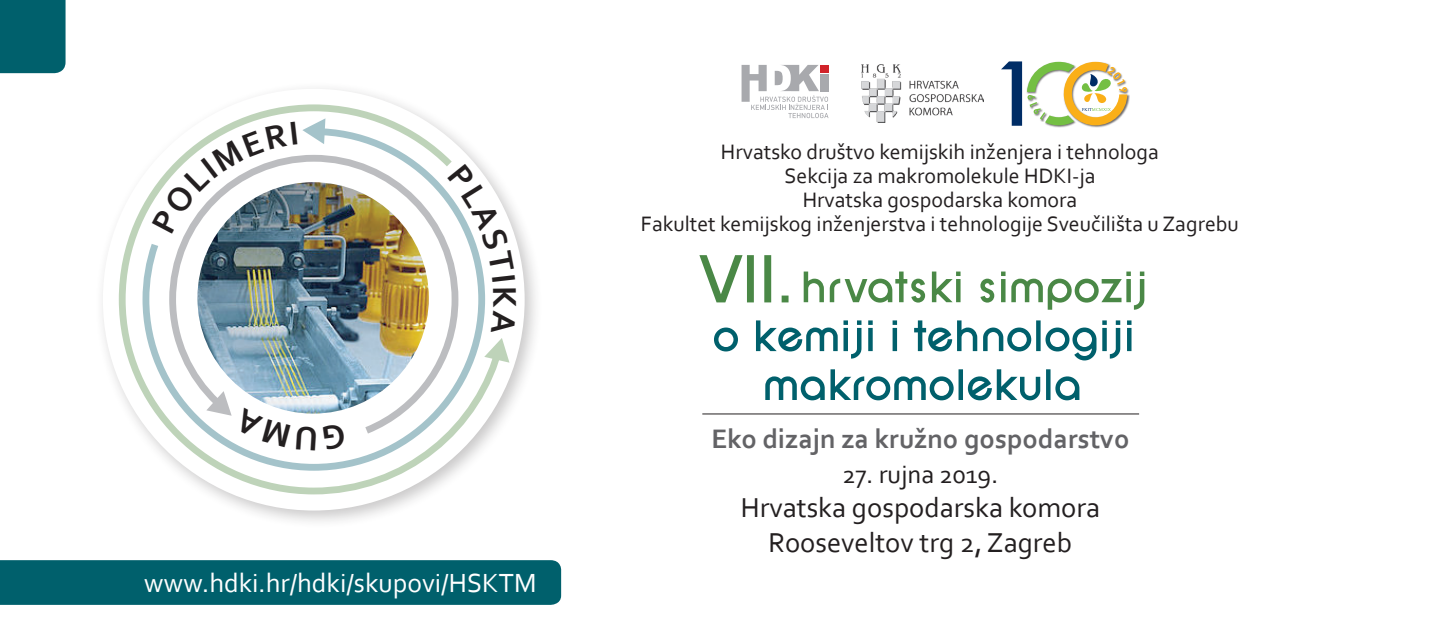
<style>
.page{position:relative;width:1452px;height:637px;background:#fff}
.page>*{position:absolute;margin:0;border:0;box-sizing:border-box;transform-origin:0 0}
.t1{font:28.75px "Corbel";color:#231f20}
.t2{font:700 28px "Corbel";color:#636366}
.t3{font:27.5px "Corbel";color:#fff}
.t4{font:26.25px "Corbel";color:#231f20}
.t5{font:22px "Corbel";color:#231f20}
</style>
<div class="page">
<div style="left:0;top:0;width:66px;height:73px;background:#00606c"></div>
<svg style="left:741px;top:65px;width:87px;height:53px"></svg>
<img style="left:861px;top:64px;width:122px;height:59px">
<div style="left:1062px;top:62px;width:67px;height:65px;background:#231f20;opacity:.65"></div>
<div style="left:1106px;top:67px;width:23px;height:27px;background:#231f20;opacity:.65"></div>
<svg style="left:1001px;top:61px;width:126px;height:65px"></svg>
<hr style="left:702px;top:413px;width:437px;height:1px;background:#231f20">
<svg style="left:803px;top:271px;width:341px;height:39px"></svg>
<svg style="left:699px;top:255px;width:89px;height:47px"></svg>
<svg style="left:714px;top:320px;width:417px;height:40px"></svg>
<svg style="left:765px;top:369px;width:314px;height:31px"></svg>
<div style="left:95px;top:81px;width:448px;height:448px;background:#231f20;opacity:.25"></div>
<div style="left:103px;top:89px;width:421px;height:421px;background:#fff;border-radius:50%"></div>
<svg style="left:115px;top:101px;width:393px;height:397px"></svg>
<svg style="left:139px;top:125px;width:349px;height:349px"></svg>
<img style="left:197px;top:182px;width:232px;height:231px;border-radius:116px">
<div style="left:0;top:560px;width:561px;height:45px;background:#00606c"></div>
<svg style="left:447px;top:164px;width:68px;height:117px"></svg>
<svg style="left:484px;top:288px;width:32px;height:75px"></svg>
<svg style="left:152px;top:118px;width:173px;height:115px"></svg>
<svg style="left:206px;top:391px;width:84px;height:56px"></svg>
<svg style="left:296px;top:426px;width:20px;height:24px"></svg>
<svg style="left:323px;top:424px;width:22px;height:26px"></svg>
<p class="t3" style="left:144px;top:566px;width:394px">www.hdki.hr/hdki/skupovi/HSKTM</p>
<p class="t5" style="left:721px;top:138px;width:439px">Hrvatsko društvo kemijskih inženjera i tehnologa</p>
<p class="t5" style="left:784px;top:162px;width:312px">Sekcija za makromolekule HDKI-ja</p>
<p class="t5" style="left:802px;top:186px;width:276px">Hrvatska gospodarska komora</p>
<p class="t5" style="left:641px;top:210px;width:599px">Fakultet kemijskog inženjerstva i tehnologije Sveučilišta u Zagrebu</p>
<p class="t2" style="left:711px;top:421px;width:419px">Eko dizajn za kružno gospodarstvo</p>
<p class="t4" style="left:842px;top:458px;width:157px">27. rujna 2019.</p>
<p class="t1" style="left:740px;top:490px;width:361px">Hrvatska gospodarska komora</p>
<p class="t1" style="left:768px;top:524px;width:305px">Rooseveltov trg 2, Zagreb</p>
</div>
